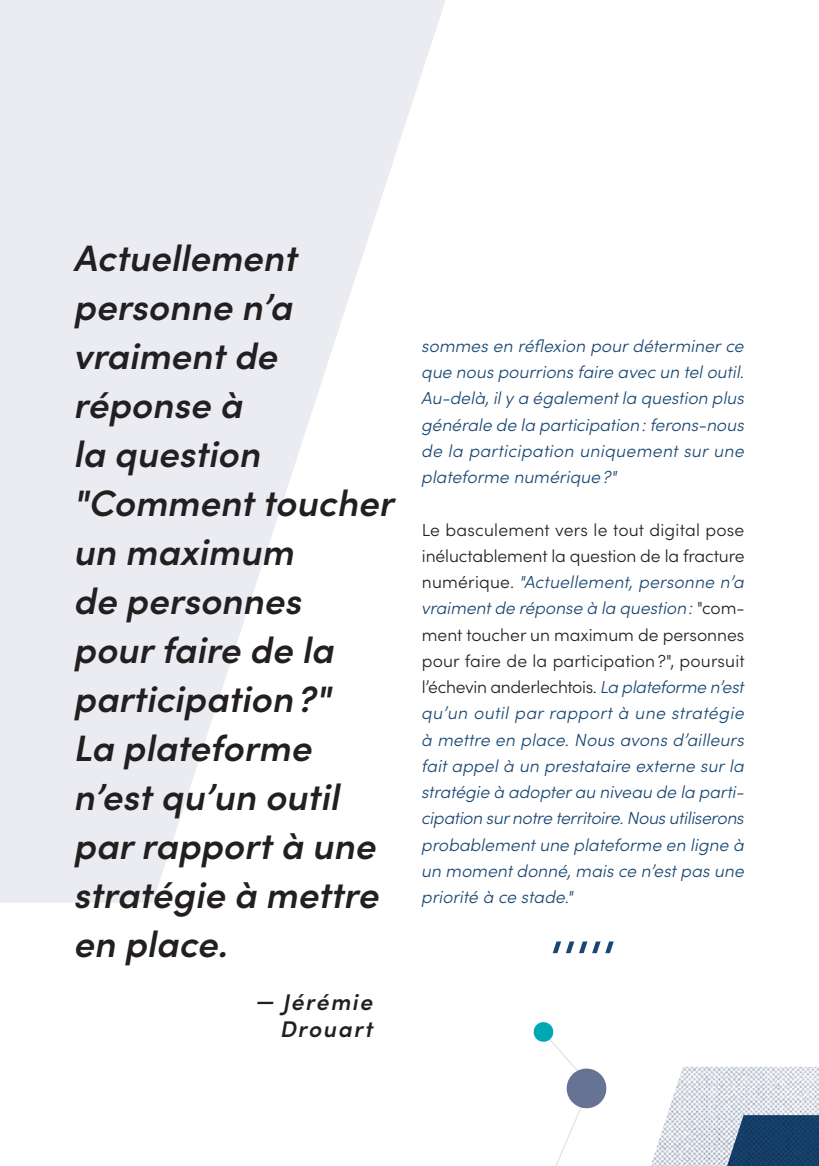
<style>
.page{position:relative;width:819px;height:1166px;background:#fff}
.page>*{position:absolute;margin:0;border:0;box-sizing:border-box;transform-origin:0 0}
.t1{font:italic 600 36.75px/49px "Sofia Pro";color:#231f20}
.t2{font:italic 600 22.75px/26.2px "Sofia Pro";letter-spacing:.075em;color:#231f20;text-align:right}
.t3{font:italic 300 17.5px/26.2px "Sofia Pro";color:#194772;text-align:justify}
.s1{font-style:normal;color:#231f20}
</style>
<div class="page">
<svg style="left:552px;top:941px;width:61px;height:12px"></svg>
<svg style="left:533px;top:1022px;width:74px;height:144px"></svg>
<img style="left:651px;top:1067px;width:168px;height:99px">
<svg style="left:0;top:0;width:445px;height:903px;fill:#eaecf1"></svg>
<h1 class="t1" style="left:75px;top:231px;width:321px">Actuellement personne n’a vraiment de réponse à<br>la question "Comment toucher un maximum<br>de personnes<br>pour faire de la participation?"<br>La plateforme n’est qu’un outil par rapport à une stratégie à mettre en place.</h1>
<h2 class="t2" style="left:256px;top:987px;width:119px">— Jérémie<br>Drouart</h2>
<p class="t3" style="left:422px;top:332px;width:324px">sommes en réflexion pour déterminer ce que nous pourrions faire avec un tel outil.<br>Au-delà, il y a également la question plus générale de la participation: ferons-nous de la participation uniquement sur une plateforme numérique?"</p>
<p class="t3" style="left:422px;top:515px;width:324px"><span class="s1">Le basculement vers le tout digital pose inéluctablement la question de la fracture numérique.</span> "Actuellement, personne n’a vraiment de réponse à la question: <span class="s1">"com&shy;ment toucher un maximum de personnes pour faire de la participation ?", poursuit l’échevin anderlechtois.</span> La plateforme n’est qu’un outil par rapport à une stratégie à mettre en place. Nous avons d’ailleurs fait appel à un prestataire externe sur la stratégie à adopter au niveau de la parti&shy;cipation sur notre territoire. Nous utiliserons probablement une plateforme en ligne à un moment donné, mais ce n’est pas une priorité à ce stade."</p>
</div>
